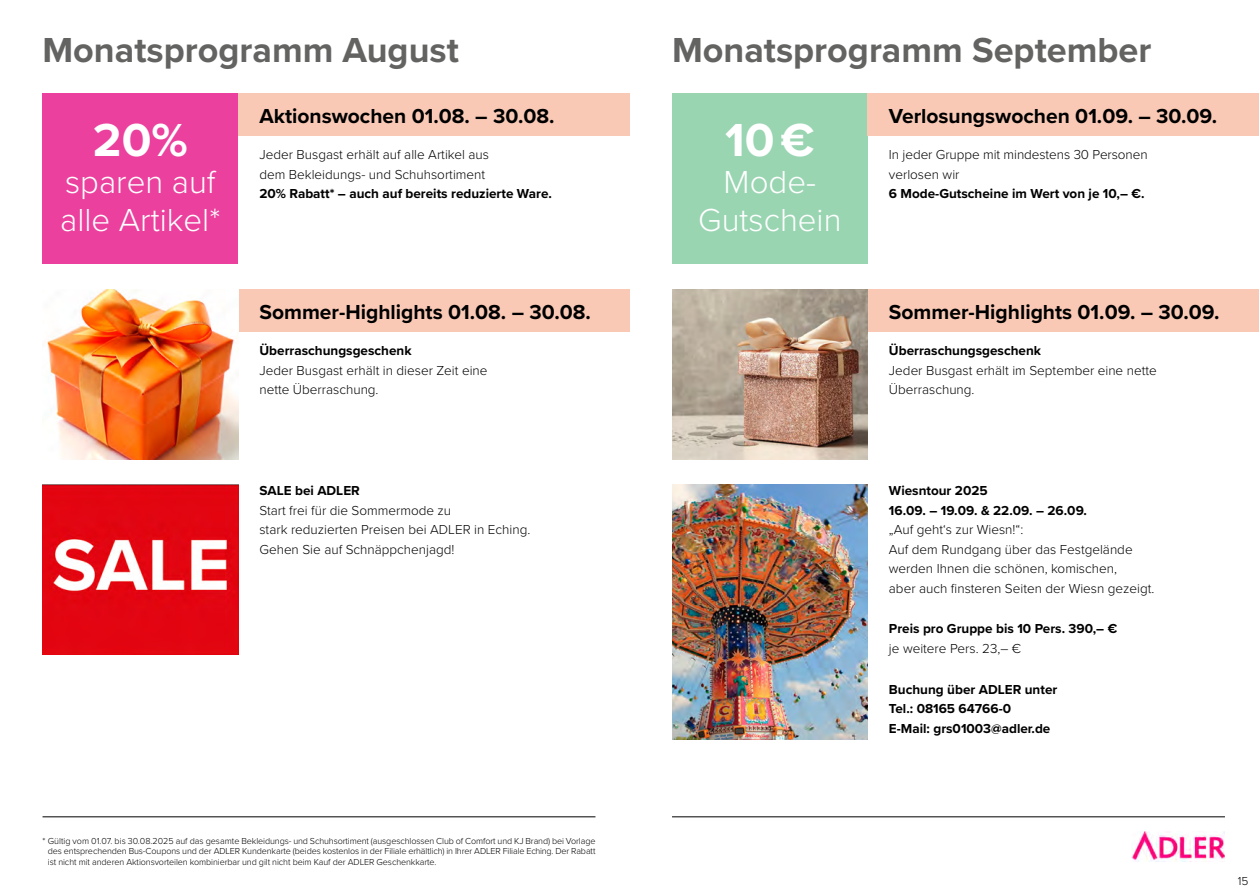
<style>
.page{position:relative;width:1259px;height:893px;background:#fff}
.page>*{position:absolute;margin:0;border:0;box-sizing:border-box;transform-origin:0 0}
.t1{font:700 48px "Proxima Nova";color:#fff}
.t2{font:700 36px "Proxima Nova";color:#636362}
.t3{font:300 33px/37.5px "Proxima Nova";color:#fff}
.t4{font:700 21px "Proxima Nova";color:#000}
.t5{font:300 13.5px/19.5px "Proxima Nova";color:#000}
.t6{font:700 13.5px/19.5px "Proxima Nova";color:#000}
.t7{font:300 12px "Proxima Nova";color:#000}
.t8{font:300 9px/10.5px "Proxima Nova";letter-spacing:-.01em;color:#000;text-align:justify}
</style>
<div class="page">
<div style="left:43px;top:94px;width:195px;height:170px;background:#eb409d"></div>
<div style="left:238px;top:94px;width:391px;height:42px;background:#f9c9b6"></div>
<div style="left:238px;top:289px;width:391px;height:43px;background:#f9c9b6"></div>
<img style="left:47px;top:289px;width:191px;height:170px">
<hr style="left:43px;top:816px;width:552px;height:1px;background:#000">
<img style="left:43px;top:485px;width:195px;height:170px">
<div style="left:672px;top:94px;width:195px;height:170px;background:#9ad5b2"></div>
<div style="left:867px;top:94px;width:392px;height:42px;background:#f9c9b6"></div>
<div style="left:867px;top:289px;width:392px;height:43px;background:#f9c9b6"></div>
<img style="left:672px;top:289px;width:195px;height:170px">
<img style="left:672px;top:485px;width:195px;height:255px">
<hr style="left:672px;top:816px;width:553px;height:1px;background:#000">
<img style="left:1131px;top:831px;width:94px;height:30px">
<h2 class="t2" style="left:43px;top:24px;width:418px">Monatsprogramm August</h2>
<h1 class="t1" style="left:93px;top:104px;width:96px">20%</h1>
<h3 class="t3" style="left:60px;top:162px;width:162px">sparen auf alle Artikel*</h3>
<h3 class="t4" style="left:259px;top:100px;width:297px">Aktionswochen 01.08. – 30.08.</h3>
<p class="t5" style="left:259px;top:145px;width:231px">Jeder Busgast erhält auf alle Artikel aus dem Bekleidungs- und Schuhsortiment</p>
<p class="t6" style="left:259px;top:184px;width:294px">20% Rabatt* – auch auf bereits reduzierte Ware.</p>
<h3 class="t4" style="left:259px;top:296px;width:333px">Sommer-Highlights 01.08. – 30.08.</h3>
<p class="t6" style="left:259px;top:341px;width:154px">Überraschungsgeschenk</p>
<p class="t5" style="left:259px;top:360px;width:230px">Jeder Busgast erhält in dieser Zeit eine nette Überraschung.</p>
<p class="t6" style="left:259px;top:481px;width:102px">SALE bei ADLER</p>
<p class="t5" style="left:259px;top:500px;width:272px">Start frei für die Sommermode zu<br>stark reduzierten Preisen bei ADLER in Eching.<br>Gehen Sie auf Schnäppchenjagd!</p>
<p class="t8" style="left:48px;top:835px;width:549px;text-indent:-5px">* Gültig vom 01.07. bis 30.08.2025 auf das gesamte Bekleidungs- und Schuhsortiment (ausgeschlossen Club of Comfort und KJ Brand) bei Vorlage des entsprechenden Bus-Coupons und der ADLER Kundenkarte (beides kostenlos in der Filiale erhältlich) in Ihrer ADLER Filiale Eching. Der Rabatt ist nicht mit anderen Aktionsvorteilen kombinierbar und gilt nicht beim Kauf der ADLER Geschenkkarte.</p>
<h2 class="t2" style="left:672px;top:24px;width:481px">Monatsprogramm September</h2>
<h1 class="t1" style="left:725px;top:104px;width:91px">10 €</h1>
<h3 class="t3" style="left:698px;top:162px;width:145px;text-align:center">Mode-<br>Gutschein</h3>
<h3 class="t4" style="left:889px;top:100px;width:330px">Verlosungswochen 01.09. – 30.09.</h3>
<p class="t5" style="left:889px;top:145px;width:260px">In jeder Gruppe mit mindestens 30 Personen verlosen wir</p>
<p class="t6" style="left:889px;top:184px;width:257px">6 Mode-Gutscheine im Wert von je 10,– €.</p>
<h3 class="t4" style="left:889px;top:296px;width:332px">Sommer-Highlights 01.09. – 30.09.</h3>
<p class="t6" style="left:889px;top:341px;width:154px">Überraschungsgeschenk</p>
<p class="t5" style="left:889px;top:360px;width:269px">Jeder Busgast erhält im September eine nette<br>Überraschung.</p>
<p class="t6" style="left:889px;top:481px;width:200px">Wiesntour 2025<br>16.09. – 19.09. &amp; 22.09. – 26.09.</p>
<p class="t5" style="left:889px;top:519px;width:267px">„Auf geht‘s zur Wiesn!“:<br>Auf dem Rundgang über das Festgelände werden Ihnen die schönen, komischen,<br>aber auch finsteren Seiten der Wiesn gezeigt.</p>
<p class="t6" style="left:889px;top:619px;width:230px">Preis pro Gruppe bis 10 Pers. 390,– €</p>
<p class="t5" style="left:889px;top:638px;width:134px">je weitere Pers. 23,– €</p>
<p class="t6" style="left:889px;top:679px;width:170px">Buchung über ADLER unter<br>Tel.: 08165 64766-0<br>E-Mail: grs01003@adler.de</p>
<p class="t7" style="left:1237px;top:872px;width:12px">15</p>
</div>
